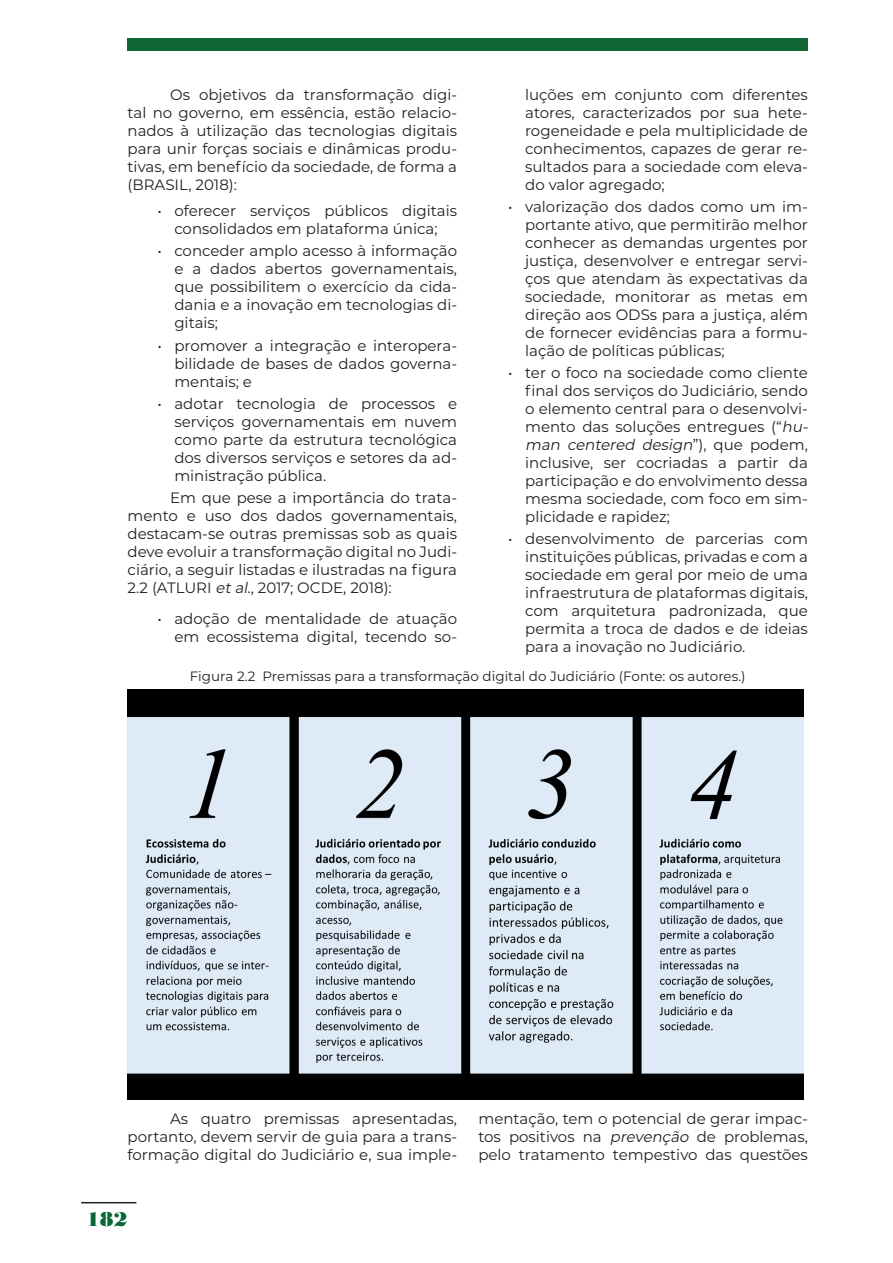
<style>
.page{position:relative;width:893px;height:1263px;background:#fff}
.page>*{position:absolute;margin:0;border:0;box-sizing:border-box;transform-origin:0 0}
.t1{font:21px "Bodoni MT Black";color:#096735}
.Texto_-_Artigos{font:15px/18px "Montserrat";color:#231f20;text-align:justify}
.Nome_-_Figura_e_Tabe{font:13.5px "Montserrat";color:#231f20}
.s1{font-style:italic}
</style>
<div class="page">
<div style="left:128px;top:38px;width:680px;height:13px;background:#106735"></div>
<svg style="left:128px;top:689px;width:676px;height:17px"></svg>
<div style="left:128px;top:1084px;width:680px;height:19px;background:linear-gradient(to right,#fff,#fff)"></div>
<img style="left:128px;top:690px;width:675px;height:409px">
<hr style="left:81px;top:1202px;width:55px;height:1px;background:#231f20">
<p class="Texto_-_Artigos" style="left:128px;top:85px;width:331px;text-indent:43px">Os objetivos da transformação digi&shy;tal no governo, em essência, estão relacio&shy;nados à utilização das tecnologias digitais para unir forças sociais e dinâmicas produ&shy;tivas, em benefício da sociedade, de forma a (BRASIL, 2018):</p>
<p class="Texto_-_Artigos" style="left:157px;top:201px;width:301px;text-align:center">• oferecer serviços públicos digitais consolidados em plataforma única;</p>
<p class="Texto_-_Artigos" style="left:174px;top:241px;width:284px;text-indent:-17px">• conceder amplo acesso à informação e a dados abertos governamentais, que possibilitem o exercício da cida&shy;dania e a inovação em tecnologias di&shy;gitais;</p>
<p class="Texto_-_Artigos" style="left:174px;top:336px;width:284px;text-indent:-17px">• promover a integração e interopera&shy;bilidade de bases de dados governa&shy;mentais; e</p>
<p class="Texto_-_Artigos" style="left:174px;top:394px;width:284px;text-indent:-17px">• adotar tecnologia de processos e serviços governamentais em nuvem como parte da estrutura tecnológica dos diversos serviços e setores da ad&shy;ministração pública.</p>
<p class="Texto_-_Artigos" style="left:128px;top:488px;width:331px;text-indent:43px">Em que pese a importância do trata&shy;mento e uso dos dados governamentais, destacam-se outras premissas sob as quais deve evoluir a transformação digital no Judi&shy;ciário, a seguir listadas e ilustradas na figura 2.2 (ATLURI <span class="s1">etal</span>., 2017; OCDE, 2018):</p>
<p class="Texto_-_Artigos" style="left:157px;top:609px;width:301px;text-align:right">• adoção de mentalidade de atuação em ecossistema digital, tecendo so-</p>
<p class="Texto_-_Artigos" style="left:525px;top:85px;width:284px">luções em conjunto com diferentes atores, caracterizados por sua hete&shy;rogeneidade e pela multiplicidade de conhecimentos, capazes de gerar re&shy;sultados para a sociedade com eleva&shy;do valor agregado;</p>
<p class="Texto_-_Artigos" style="left:525px;top:197px;width:284px;text-indent:-17px">• valorização dos dados como um im&shy;portante ativo, que permitirão melhor conhecer as demandas urgentes por justiça, desenvolver e entregar servi&shy;ços que atendam às expectativas da sociedade, monitorar as metas em direção aos ODSs para a justiça, além de fornecer evidências para a formu&shy;lação de políticas públicas;</p>
<p class="Texto_-_Artigos" style="left:525px;top:363px;width:288px;text-align:left;text-indent:-17px">• ter o foco na sociedade como cliente final dos serviços do Judiciário, sendo o elemento central para o desenvolvi&shy;mento das soluções entregues (“<span class="s1">hu&shy;man centered design</span>” ) , q u e p o d e m , inclusive, ser cocriadas a partir da participação e do envolvimento dessa mesma sociedade, com foco em sim&shy;plicidade e rapidez;</p>
<p class="Texto_-_Artigos" style="left:525px;top:529px;width:284px;text-indent:-17px">• desenvolvimento de parcerias com instituições públicas, privadas e com a sociedade em geral por meio de uma infraestrutura de plataformas digitais, com arquitetura padronizada, que permita a troca de dados e de ideias para a inovação no Judiciário.</p>
<p class="Nome_-_Figura_e_Tabe" style="left:190px;top:667px;width:557px">Figura 2.2 Premissas para a transformação digital do Judiciário (Fonte: os autores.)</p>
<p class="Texto_-_Artigos" style="left:128px;top:1109px;width:331px;text-indent:43px">As quatro premissas apresentadas, portanto, devem servir de guia para a trans&shy;formação digital do Judiciário e, sua imple-</p>
<p class="Texto_-_Artigos" style="left:478px;top:1109px;width:331px">mentação, tem o potencial de gerar impac&shy;tos positivos na <span class="s1">prevenção</span> de problemas, pelo tratamento tempestivo das questões</p>
<h1 class="t1" style="left:86px;top:1207px;width:43px">182</h1>
</div>
